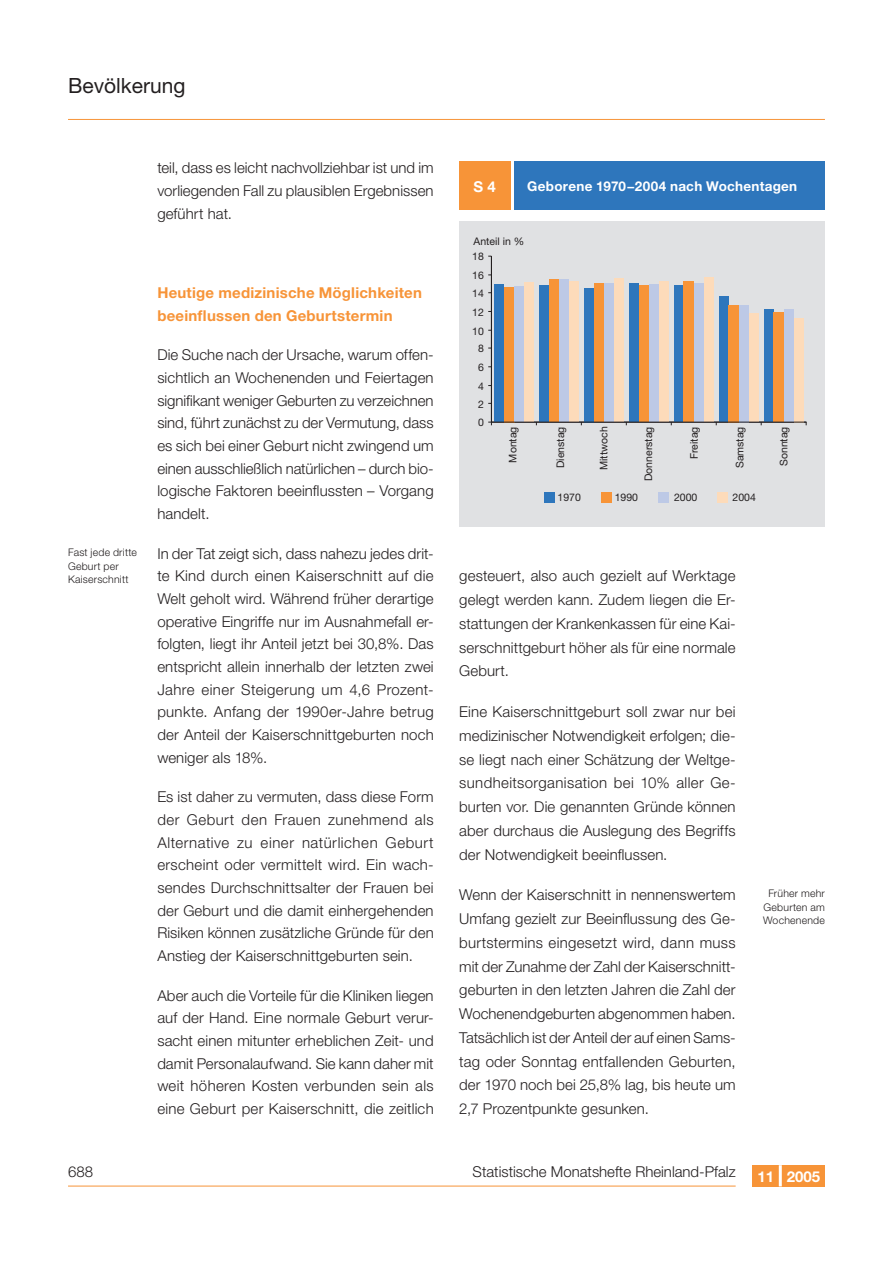
<style>
.page{position:relative;width:893px;height:1263px;background:#fff}
.page>*{position:absolute;margin:0;border:0;box-sizing:border-box;transform-origin:0 0}
.t1{font:21px "Helvetica Neue LT";color:#231f20}
.t2{font:300 15px/22.6px "Helvetica Neue LT";letter-spacing:.005em;color:#231f20;text-align:justify}
.t3{font:700 15px/22.6px "Helvetica Neue LT";letter-spacing:.015em;color:#f79438}
.t4{font:700 15px "Helvetica Neue LT";color:#fff}
.t5{font:700 13.5px "Helvetica Neue LT";letter-spacing:.02em;color:#fff}
.t6{font:10.5px "Helvetica Neue LT";color:#231f20}
.t7{font:300 10.5px/13.5px "Helvetica Neue LT";letter-spacing:.02em;color:#231f20}
</style>
<div class="page">
<hr style="left:68px;top:119px;width:757px;height:1px;background:#f79438">
<div style="left:753px;top:1165px;width:72px;height:21px;background:#f79438"></div>
<hr style="left:779px;top:1165px;width:3px;height:21px;background:#fff">
<hr style="left:68px;top:1186px;width:668px;height:1px;background:#f79438">
<div style="left:459px;top:162px;width:51px;height:48px;background:#f79438"></div>
<div style="left:514px;top:162px;width:311px;height:48px;background:#2e76bc"></div>
<div style="left:459px;top:221px;width:366px;height:306px;background:#e0e1e3"></div>
<div style="left:494px;top:284px;width:10px;height:138px;background:#2e76bc"></div>
<div style="left:539px;top:285px;width:10px;height:137px;background:#2e76bc"></div>
<div style="left:584px;top:288px;width:10px;height:134px;background:#2e76bc"></div>
<div style="left:629px;top:283px;width:10px;height:139px;background:#2e76bc"></div>
<div style="left:674px;top:285px;width:10px;height:137px;background:#2e76bc"></div>
<div style="left:719px;top:296px;width:10px;height:126px;background:#2e76bc"></div>
<div style="left:764px;top:310px;width:10px;height:112px;background:#2e76bc"></div>
<div style="left:504px;top:287px;width:10px;height:135px;background:#f79438"></div>
<div style="left:549px;top:280px;width:10px;height:142px;background:#f79438"></div>
<div style="left:594px;top:283px;width:10px;height:139px;background:#f79438"></div>
<div style="left:639px;top:285px;width:10px;height:137px;background:#f79438"></div>
<div style="left:684px;top:281px;width:10px;height:141px;background:#f79438"></div>
<div style="left:729px;top:305px;width:10px;height:117px;background:#f79438"></div>
<div style="left:774px;top:312px;width:10px;height:110px;background:#f79438"></div>
<div style="left:514px;top:286px;width:10px;height:136px;background:#bdc9e6"></div>
<div style="left:559px;top:280px;width:10px;height:142px;background:#bdc9e6"></div>
<div style="left:604px;top:283px;width:10px;height:139px;background:#bdc9e6"></div>
<div style="left:649px;top:284px;width:10px;height:138px;background:#bdc9e6"></div>
<div style="left:694px;top:283px;width:10px;height:139px;background:#bdc9e6"></div>
<div style="left:739px;top:305px;width:10px;height:117px;background:#bdc9e6"></div>
<div style="left:784px;top:310px;width:10px;height:112px;background:#bdc9e6"></div>
<div style="left:524px;top:282px;width:9px;height:140px;background:#fddbba"></div>
<div style="left:569px;top:281px;width:9px;height:141px;background:#fddbba"></div>
<div style="left:614px;top:279px;width:9px;height:143px;background:#fddbba"></div>
<div style="left:659px;top:281px;width:9px;height:141px;background:#fddbba"></div>
<div style="left:704px;top:278px;width:9px;height:144px;background:#fddbba"></div>
<div style="left:749px;top:313px;width:9px;height:109px;background:#fddbba"></div>
<div style="left:794px;top:318px;width:9px;height:104px;background:#fddbba"></div>
<hr style="left:491px;top:256px;width:1px;height:166px;background:#231f20">
<hr style="left:491px;top:422px;width:316px;height:1px;background:#231f20">
<div style="left:544px;top:493px;width:10px;height:10px;background:#2e76bc"></div>
<div style="left:601px;top:493px;width:10px;height:10px;background:#f79438"></div>
<div style="left:659px;top:493px;width:10px;height:10px;background:#bdc9e6"></div>
<div style="left:717px;top:493px;width:11px;height:10px;background:#fddbba"></div>
<h1 class="t1" style="left:68px;top:73px;width:119px">Bevölkerung</h1>
<p class="t2" style="left:157px;top:156px;width:278px">teil, dass es leicht nachvollziehbar ist und im vorliegenden Fall zu plausiblen Ergebnissen geführt hat.</p>
<p class="t7" style="left:68px;top:546px;width:70px">Fast jede dritte<br>Geburt per<br>Kaiserschnitt</p>
<p class="t3" style="left:157px;top:281px;width:266px">Heutige medizinische Möglichkeiten beeinflussen den Geburtstermin</p>
<p class="t2" style="left:157px;top:343px;width:278px;text-align:left">Die Suche nach der Ursache, warum offen&shy;sichtlich an Wochenenden und Feiertagen signifikant weniger Geburten zu verzeichnen sind, führt zunächst zu der Vermutung, dass es sich bei einer Geburt nicht zwingend um einen ausschließlich natürlichen – durch bio&shy;logische Faktoren beeinflussten – Vorgang handelt.</p>
<p class="t2" style="left:157px;top:542px;width:278px">In der Tat zeigt sich, dass nahezu jedes drit&shy;te Kind durch einen Kaiserschnitt auf die Welt geholt wird. Während früher derartige operative Eingriffe nur im Ausnahmefall er&shy;folgten, liegt ihr Anteil jetzt bei 30,8%. Das entspricht allein innerhalb der letzten zwei Jahre einer Steigerung um 4,6 Prozent&shy;punkte. Anfang der 1990er-Jahre betrug der Anteil der Kaiserschnittgeburten noch weniger als 18%.</p>
<p class="t2" style="left:157px;top:785px;width:278px">Es ist daher zu vermuten, dass diese Form der Geburt den Frauen zunehmend als Alternative zu einer natürlichen Geburt erscheint oder vermittelt wird. Ein wach&shy;sendes Durchschnittsalter der Frauen bei der Geburt und die damit einhergehenden Risiken können zusätzliche Gründe für den Anstieg der Kaiserschnittgeburten sein.</p>
<p class="t2" style="left:157px;top:984px;width:278px">Aber auch die Vorteile für die Kliniken liegen auf der Hand. Eine normale Geburt verur&shy;sacht einen mitunter erheblichen Zeit- und damit Personalaufwand. Sie kann daher mit weit höheren Kosten verbunden sein als eine Geburt per Kaiserschnitt, die zeitlich</p>
<p class="t4" style="left:474px;top:177px;width:24px">S 4</p>
<p class="t5" style="left:527px;top:178px;width:271px">Geborene 1970−2004 nach Wochentagen</p>
<p class="t6" style="left:473px;top:235px;width:52px">Anteil in %</p>
<p class="t6" style="left:472px;top:250px;width:13px">18</p>
<p class="t6" style="left:472px;top:269px;width:13px">16</p>
<p class="t6" style="left:472px;top:287px;width:13px">14</p>
<p class="t6" style="left:472px;top:306px;width:13px">12</p>
<p class="t6" style="left:472px;top:324px;width:13px">10</p>
<p class="t6" style="left:478px;top:342px;width:7px">8</p>
<p class="t6" style="left:478px;top:361px;width:7px">6</p>
<p class="t6" style="left:478px;top:380px;width:7px">4</p>
<p class="t6" style="left:478px;top:398px;width:7px">2</p>
<p class="t6" style="left:478px;top:416px;width:7px">0</p>
<p class="t6" style="left:507px;top:463px;width:37px;rotate:-90deg">Montag</p>
<p class="t6" style="left:554px;top:468px;width:43px;rotate:-90deg">Dienstag</p>
<p class="t6" style="left:597px;top:470px;width:45px;rotate:-90deg">Mittwoch</p>
<p class="t6" style="left:642px;top:481px;width:56px;rotate:-90deg">Donnerstag</p>
<p class="t6" style="left:688px;top:459px;width:34px;rotate:-90deg">Freitag</p>
<p class="t6" style="left:734px;top:468px;width:43px;rotate:-90deg">Samstag</p>
<p class="t6" style="left:778px;top:466px;width:41px;rotate:-90deg">Sonntag</p>
<p class="t6" style="left:558px;top:491px;width:25px">1970</p>
<p class="t6" style="left:615px;top:491px;width:25px">1990</p>
<p class="t6" style="left:674px;top:491px;width:25px">2000</p>
<p class="t6" style="left:732px;top:491px;width:25px">2004</p>
<p class="t2" style="left:459px;top:564px;width:278px;line-height:23.7px">gesteuert, also auch gezielt auf Werktage gelegt werden kann. Zudem liegen die Er&shy;stattungen der Krankenkassen für eine Kai&shy;serschnittgeburt höher als für eine normale Geburt.</p>
<p class="t2" style="left:459px;top:699px;width:278px;line-height:23.7px;text-align:left">Eine Kaiserschnittgeburt soll zwar nur bei medizinischer Notwendigkeit erfolgen; die&shy;se liegt nach einer Schätzung der Weltge&shy;sundheitsorganisation bei 10% aller Ge&shy;burten vor. Die genannten Gründe können aber durchaus die Auslegung des Begriffs der Notwendigkeit beeinflussen.</p>
<p class="t2" style="left:459px;top:883px;width:278px;line-height:23.7px">Wenn der Kaiserschnitt in nennenswertem Umfang gezielt zur Beeinflussung des Ge&shy;burtstermins eingesetzt wird, dann muss mit der Zunahme der Zahl der Kaiserschnitt&shy;geburten in den letzten Jahren die Zahl der Wochenendgeburten abgenommen haben.<br>Tatsächlich ist der Anteil der auf einen Sams&shy;tag oder Sonntag entfallenden Geburten, der 1970 noch bei 25,8% lag, bis heute um 2,7 Prozentpunkte gesunken.</p>
<p class="t7" style="left:763px;top:886px;width:63px;text-align:center">Früher mehr<br>Geburten am<br>Wochenende</p>
<p class="t2" style="left:68px;top:1160px;width:27px">688</p>
<p class="t2" style="left:473px;top:1160px;width:265px">Statistische Monatshefte Rheinland-Pfalz</p>
<p class="t4" style="left:757px;top:1167px;width:64px">11 2005</p>
</div>
